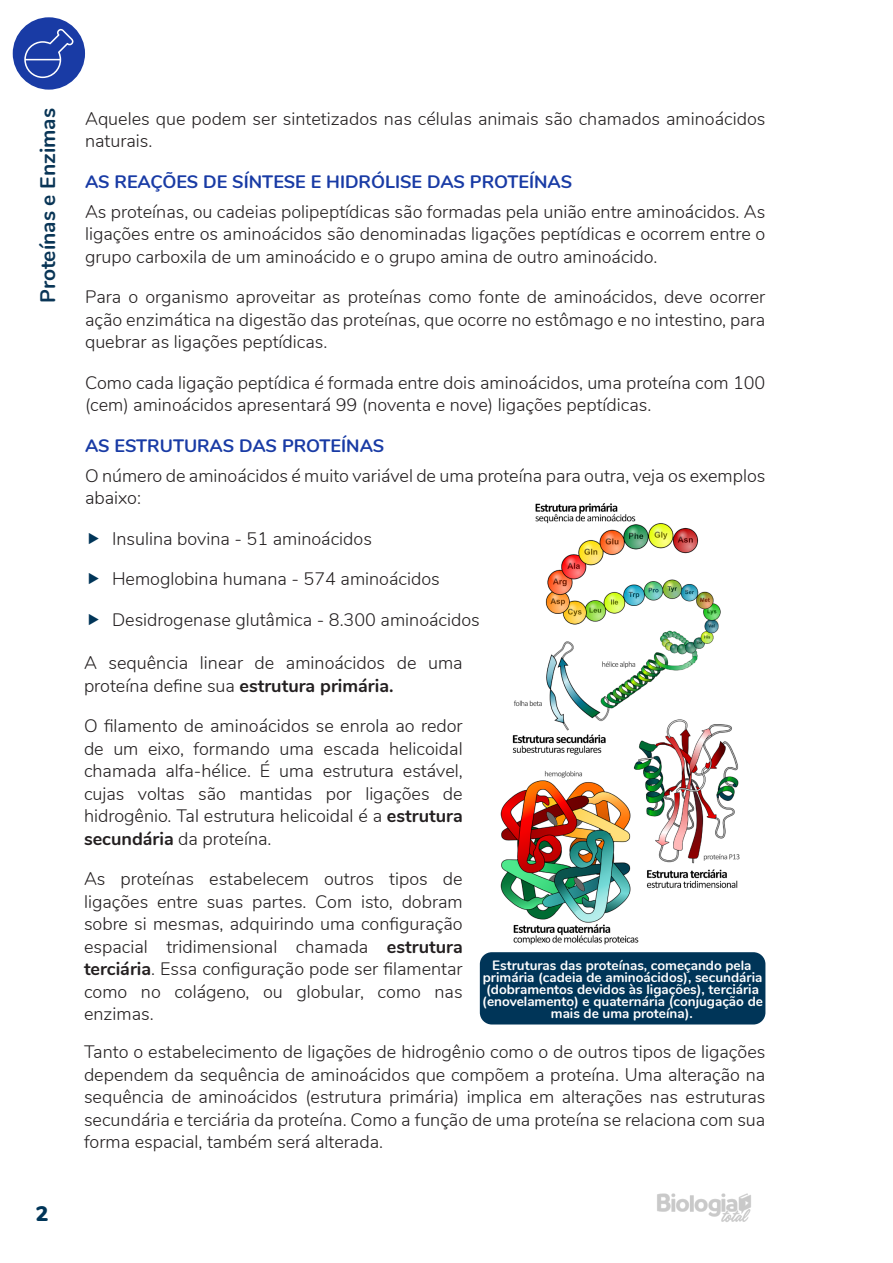
<style>
.page{position:relative;width:893px;height:1263px;background:#fff}
.page>*{position:absolute;margin:0;border:0;box-sizing:border-box;transform-origin:0 0}
.t1{font:700 21px "Nunito";color:#093556}
.t2{font:900 21px "Nunito";color:#003558}
.t3{font:300 18px/22.5px "Nunito";color:#231f20;text-align:justify}
.t4{font:700 18px "Nunito";color:#193ba5}
.t5{font:700 13.5px/12px "Nunito";color:#fff;text-align:center}
.s1{font-weight:700}
</style>
<div class="page">
<img style="left:657px;top:1193px;width:94px;height:29px">
<div style="left:13px;top:17px;width:72px;height:73px;background:#193ba5;border-radius:50%"></div>
<svg style="left:24px;top:28px;width:50px;height:50px"></svg>
<img style="left:500px;top:503px;width:240px;height:442px">
<div style="left:480px;top:952px;width:285px;height:72px;background:#003558;border-radius:12px"></div>
<p class="t1" style="left:32px;top:303px;width:196px;rotate:-90deg">Proteínas e Enzimas</p>
<p class="t3" style="left:85px;top:106px;width:682px">Aqueles que podem ser sintetizados nas células animais são chamados aminoácidos naturais.</p>
<p class="t4" style="left:85px;top:168px;width:489px">AS REAÇÕES DE SÍNTESE E HIDRÓLISE DAS PROTEÍNAS</p>
<p class="t3" style="left:85px;top:199px;width:682px">As proteínas, ou cadeias polipeptídicas são formadas pela união entre aminoácidos. As ligações entre os aminoácidos são denominadas ligações peptídicas e ocorrem entre o grupo carboxila de um aminoácido e o grupo amina de outro aminoácido.</p>
<p class="t3" style="left:85px;top:285px;width:682px">Para o organismo aproveitar as proteínas como fonte de aminoácidos, deve ocorrer ação enzimática na digestão das proteínas, que ocorre no estômago e no intestino, para quebrar as ligações peptídicas.</p>
<p class="t3" style="left:85px;top:370px;width:682px">Como cada ligação peptídica é formada entre dois aminoácidos, uma proteína com 100 (cem) aminoácidos apresentará 99 (noventa e nove) ligações peptídicas.</p>
<p class="t4" style="left:85px;top:432px;width:301px">AS ESTRUTURAS DAS PROTEÍNAS</p>
<p class="t3" style="left:85px;top:463px;width:682px">O número de aminoácidos é muito variável de uma proteína para outra, veja os exemplos abaixo:</p>
<p class="t3" style="left:112px;top:526px;width:261px">Insulina bovina - 51 aminoácidos</p>
<p class="t3" style="left:112px;top:567px;width:329px">Hemoglobina humana - 574 aminoácidos</p>
<p class="t3" style="left:112px;top:607px;width:369px">Desidrogenase glutâmica - 8.300 aminoácidos</p>
<p class="t3" style="left:84px;top:651px;width:380px">A sequência linear de aminoácidos de uma proteína define sua <span class="s1">estrutura primária.</span></p>
<p class="t3" style="left:84px;top:714px;width:380px">O filamento de aminoácidos se enrola ao redor de um eixo, formando uma escada helicoidal chamada alfa-hélice. É uma estrutura estável, cujas voltas são mantidas por ligações de hidrogênio. Tal estrutura helicoidal é a <span class="s1">estrutura secundária</span> da proteína.</p>
<p class="t3" style="left:84px;top:867px;width:380px">As proteínas estabelecem outros tipos de ligações entre suas partes. Com isto, dobram sobre si mesmas, adquirindo uma configuração espacial tridimensional chamada <span class="s1">estrutura terciária</span>. Essa configuração pode ser filamentar como no colágeno, ou globular, como nas enzimas.</p>
<p class="t3" style="left:84px;top:1039px;width:683px">Tanto o estabelecimento de ligações de hidrogênio como o de outros tipos de ligações dependem da sequência de aminoácidos que compõem a proteína. Uma alteração na sequência de aminoácidos (estrutura primária) implica em alterações nas estruturas secundária e terciária da proteína. Como a função de uma proteína se relaciona com sua forma espacial, também será alterada.</p>
<p class="t5" style="left:482px;top:958px;width:282px">Estruturas das proteínas, começando pela primária (cadeia de aminoácidos), secundária (dobramentos devidos às ligações), terciária (enovelamento) e quaternária (conjugação de mais de uma proteína).</p>
<p class="t2" style="left:36px;top:1198px;width:14px">2</p>
</div>
